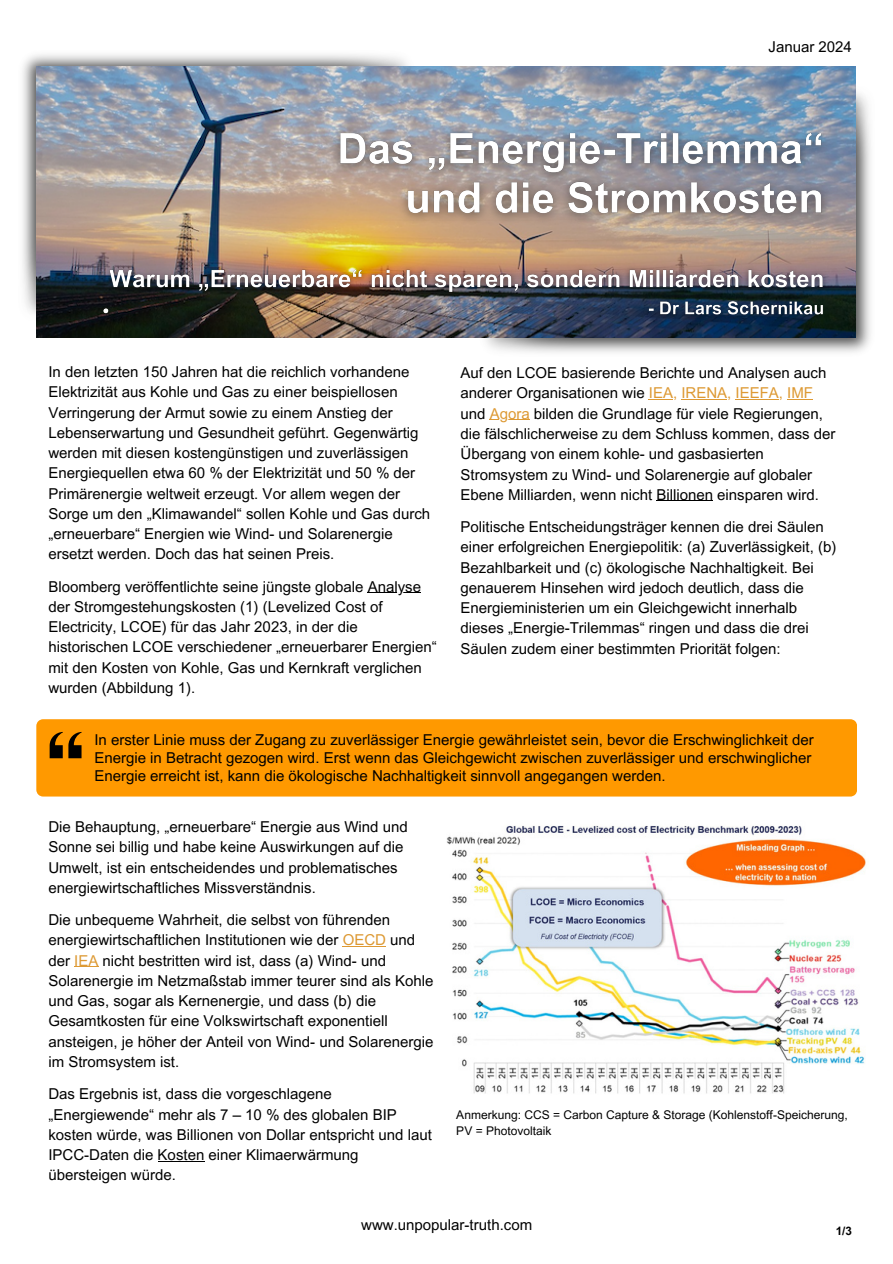
<style>
.page{position:relative;width:893px;height:1264px;background:#fff}
.page>*{position:absolute;margin:0;border:0;box-sizing:border-box;transform-origin:0 0}
.t1{font:15px/20.2px "Arial MT Pro";color:#000}
.t2{font:12px/16px "Arial MT Pro";color:#000}
.t3{font:700 11.7px "Arial MT Pro";color:#000}
.s1{color:#d93}
</style>
<div class="page">
<img style="left:473px;top:82px;width:398px;height:271px">
<img style="left:22px;top:54px;width:386px;height:271px">
<img style="left:37px;top:66px;width:818px;height:271px">
<div style="left:36px;top:719px;width:821px;height:77px;background:#f90"></div>
<svg style="left:50px;top:732px;width:32px;height:26px"></svg>
<hr style="left:342px;top:946px;width:44px;height:1px;background:#d93">
<svg style="left:74px;top:966px;width:24px;height:1px"></svg>
<hr style="left:158px;top:1160px;width:46px;height:1px;background:#000">
<svg style="left:648px;top:399px;width:25px;height:1px"></svg>
<hr style="left:681px;top:399px;width:46px;height:1px;background:#d93">
<hr style="left:735px;top:399px;width:43px;height:1px;background:#d93">
<svg style="left:787px;top:399px;width:26px;height:1px"></svg>
<hr style="left:489px;top:419px;width:40px;height:1px;background:#d93">
<hr style="left:656px;top:500px;width:57px;height:1px;background:#000">
<img style="left:324px;top:118px;width:514px;height:113px">
<img style="left:93px;top:260px;width:740px;height:65px">
<hr style="left:368px;top:592px;width:53px;height:1px;background:#000">
<img style="left:447px;top:825px;width:419px;height:269px">
<h4 class="t1" style="left:768px;top:38px;width:85px">Januar 2024</h4>
<h4 class="t1" style="left:48px;top:363px;width:383px">In den letzten 150 Jahren hat die reichlich vorhandene Elektrizität aus Kohle und Gas zu einer beispiellosen Verringerung der Armut sowie zu einem Anstieg der Lebenserwartung und Gesundheit geführt. Gegenwärtig werden mit diesen kostengünstigen und zuverlässigen Energiequellen etwa 60 % der Elektrizität und 50 % der Primärenergie weltweit erzeugt. Vor allem wegen der Sorge um den „Klimawandel“ sollen Kohle und Gas durch „erneuerbare“ Energien wie Wind- und Solarenergie ersetzt werden. Doch das hat seinen Preis.</h4>
<h4 class="t1" style="left:48px;top:578px;width:374px">Bloomberg veröffentlichte seine jüngste globale Analyse</h4>
<p class="t1" style="left:48px;top:598px;width:390px">der Stromgestehungskosten (1) (Levelized Cost of Electricity, LCOE) für das Jahr 2023, in der die historischen LCOE verschiedener „erneuerbarer Energien“ mit den Kosten von Kohle, Gas und Kernkraft verglichen wurden (Abbildung 1).</p>
<h4 class="t1" style="left:460px;top:365px;width:367px">Auf den LCOE basierende Berichte und Analysen auch anderer Organisationen wie <span class="s1">IEA, IRENA, IEEFA, IMF </span>und <span class="s1">Agora</span> bilden die Grundlage für viele Regierungen,</h4>
<h4 class="t1" style="left:460px;top:425px;width:376px">die fälschlicherweise zu dem Schluss kommen, dass der Übergang von einem kohle- und gasbasierten Stromsystem zu Wind- und Solarenergie auf globaler Ebene Milliarden, wenn nicht Billionen einsparen wird.</h4>
<h4 class="t1" style="left:460px;top:518px;width:377px">Politische Entscheidungsträger kennen die drei Säulen einer erfolgreichen Energiepolitik: (a) Zuverlässigkeit, (b)<br>Bezahlbarkeit und (c) ökologische Nachhaltigkeit. Bei genauerem Hinsehen wird jedoch deutlich, dass die Energieministerien um ein Gleichgewicht innerhalb dieses „Energie-Trilemmas“ ringen und dass die drei Säulen zudem einer bestimmten Priorität folgen:</h4>
<h4 class="t1" style="left:94px;top:732px;width:721px;line-height:18px">In erster Linie muss der Zugang zu zuverlässiger Energie gewährleistet sein, bevor die Erschwinglichkeit der<br>Energie in Betracht gezogen wird. Erst wenn das Gleichgewicht zwischen zuverlässiger und erschwinglicher<br>Energie erreicht ist, kann die ökologische Nachhaltigkeit sinnvoll angegangen werden.</h4>
<p class="t1" style="left:48px;top:818px;width:361px">Die Behauptung, „erneuerbare“ Energie aus Wind und Sonne sei billig und habe keine Auswirkungen auf die Umwelt, ist ein entscheidendes und problematisches energiewirtschaftliches Missverständnis.</p>
<p class="t1" style="left:48px;top:911px;width:386px">Die unbequeme Wahrheit, die selbst von führenden energiewirtschaftlichen Institutionen wie der <span class="s1">OECD</span> und der <span class="s1">IEA</span> nicht bestritten wird ist, dass (a) Wind- und Solarenergie im Netzmaßstab immer teurer sind als Kohle und Gas, sogar als Kernenergie, und dass (b) die Gesamtkosten für eine Volkswirtschaft exponentiell ansteigen, je höher der Anteil von Wind- und Solarenergie im Stromsystem ist.</p>
<p class="t1" style="left:48px;top:1085px;width:385px">Das Ergebnis ist, dass die vorgeschlagene „Energiewende“ mehr als 7 – 10 % des globalen BIP kosten würde, was Billionen von Dollar entspricht und laut IPCC-Daten die Kosten einer Klimaerwärmung übersteigen würde.</p>
<h4 class="t2" style="left:456px;top:1108px;width:393px">Anmerkung: CCS = Carbon Capture &amp; Storage (Kohlenstoff-Speicherung,<br>PV = Photovoltaik</h4>
<p class="t1" style="left:361px;top:1216px;width:172px">www.unpopular-truth.com</p>
<h4 class="t3" style="left:835px;top:1226px;width:18px">1/3</h4>
</div>
